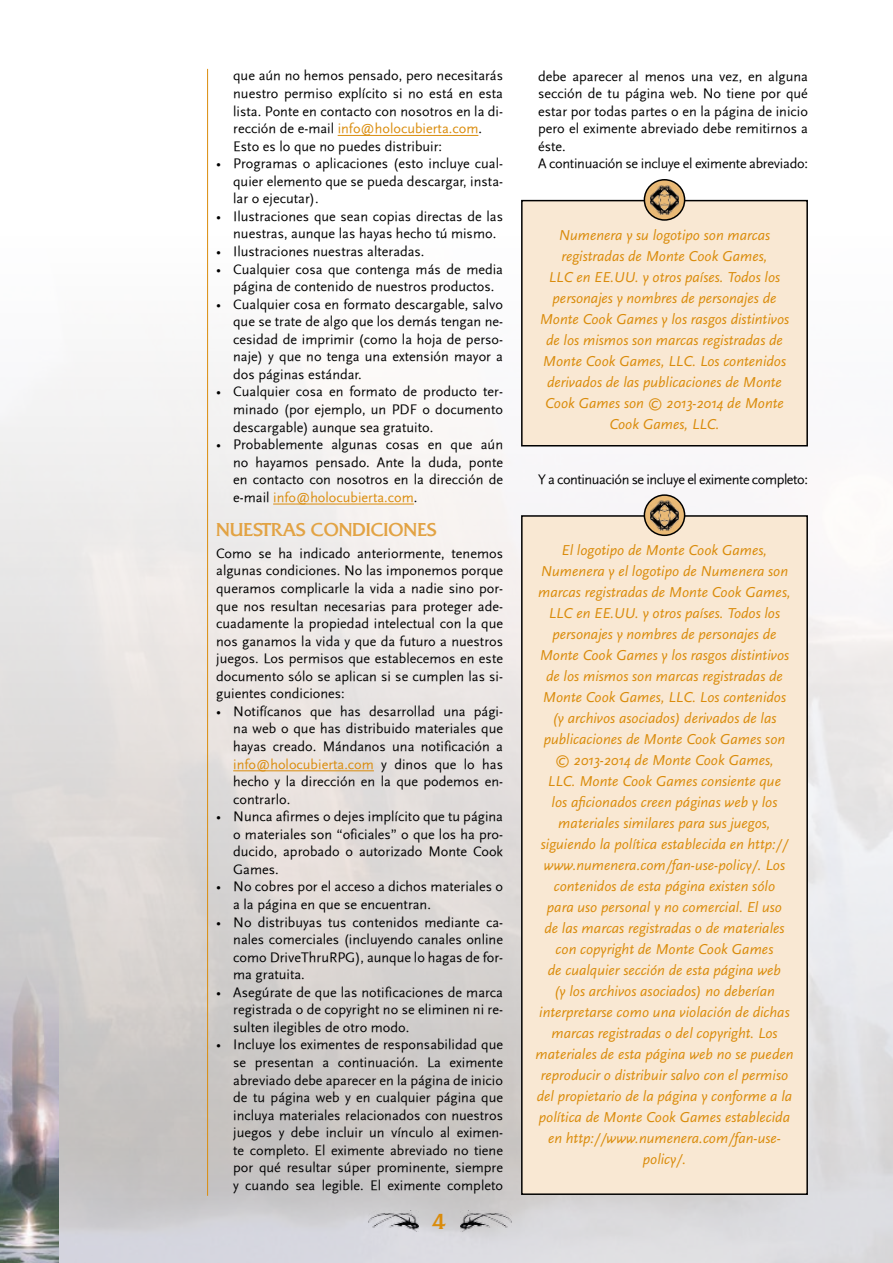
<style>
.page{position:relative;width:893px;height:1263px;background:#fff}
.page>*{position:absolute;margin:0;border:0;box-sizing:border-box;transform-origin:0 0}
.t1{font:21px "Quadrat Serial";color:#da8c0c}
.t2{font:18px "Quadrat Serial";color:#e2a344}
.t3{font:italic 15px/21px "Scala Sans";color:#da8c0c;text-align:center}
.t4{font:14.25px/17.5px "Scala Sans";color:#000;text-align:justify}
.t5{font:14.25px "Scala Sans";letter-spacing:-.03em;color:#000}
.s1{color:#da8c0c}
</style>
<div class="page">
<img style="left:0;top:68px;width:893px;height:1195px">
<img style="left:0;top:923px;width:59px;height:340px">
<img style="left:461px;top:1210px;width:50px;height:21px">
<img style="left:368px;top:1210px;width:50px;height:21px">
<hr style="left:207px;top:69px;width:1px;height:1127px;background:#da8c0c">
<hr style="left:338px;top:135px;width:140px;height:1px;background:#da8c0c">
<hr style="left:273px;top:504px;width:141px;height:1px;background:#da8c0c">
<hr style="left:233px;top:770px;width:141px;height:1px;background:#da8c0c">
<div style="left:522px;top:201px;width:285px;height:245px;background:#f9e8d3"></div>
<div style="left:521px;top:200px;width:287px;height:246px;border:2px solid #000"></div>
<svg style="left:644px;top:180px;width:41px;height:40px"></svg>
<div style="left:644px;top:179px;width:41px;height:42px;border:2px solid #000;border-radius:50%"></div>
<img style="left:650px;top:185px;width:29px;height:31px">
<div style="left:522px;top:516px;width:285px;height:678px;background:#f9e8d3"></div>
<div style="left:521px;top:515px;width:287px;height:680px;border:2px solid #000"></div>
<svg style="left:644px;top:495px;width:41px;height:40px"></svg>
<div style="left:644px;top:494px;width:41px;height:42px;border:2px solid #000;border-radius:50%"></div>
<img style="left:650px;top:500px;width:29px;height:31px">
<p class="t4" style="left:233px;top:67px;width:271px;text-align:left">que aún no hemos pensado, pero necesitarás nuestro permiso explícito si no está en esta lista. Ponte en contacto con nosotros en la di&shy;rección de e-mail <span class="s1">info@holocubierta.com</span>.<br>Esto es lo que no puedes distribuir:</p>
<p class="t4" style="left:233px;top:155px;width:271px;text-indent:-17px">• Programas o aplicaciones (esto incluye cual&shy;quier elemento que se pueda descargar, insta&shy;lar o ejecutar).</p>
<p class="t4" style="left:233px;top:208px;width:271px;text-indent:-17px">• Ilustraciones que sean copias directas de las nuestras, aunque las hayas hecho tú mismo.</p>
<p class="t4" style="left:216px;top:243px;width:210px">• Ilustraciones nuestras alteradas.</p>
<p class="t4" style="left:216px;top:260px;width:288px;text-align:center">• Cualquier cosa que contenga más de media página de contenido de nuestros productos.</p>
<p class="t4" style="left:233px;top:295px;width:271px;text-indent:-17px">• Cualquier cosa en formato descargable, salvo que se trate de algo que los demás tengan ne&shy;cesidad de imprimir (como la hoja de perso&shy;naje) y que no tenga una extensión mayor a dos páginas estándar.</p>
<p class="t4" style="left:233px;top:383px;width:271px;text-indent:-17px">• Cualquier cosa en formato de producto ter&shy;minado (por ejemplo, un PDF o documento descargable) aunque sea gratuito.</p>
<p class="t4" style="left:233px;top:436px;width:271px;text-indent:-17px">• Probablemente algunas cosas en que aún no hayamos pensado. Ante la duda, ponte en contacto con nosotros en la dirección de e-mail <span class="s1">info@holocubierta.com</span>.</p>
<p class="t2" style="left:216px;top:519px;width:222px">NUESTRAS CONDICIONES</p>
<p class="t4" style="left:216px;top:545px;width:288px">Como se ha indicado anteriormente, tenemos algunas condiciones. No las imponemos porque queramos complicarle la vida a nadie sino por&shy;que nos resultan necesarias para proteger ade&shy;cuadamente la propiedad intelectual con la que nos ganamos la vida y que da futuro a nuestros juegos. Los permisos que establecemos en este documento sólo se aplican si se cumplen las si&shy;guientes condiciones:</p>
<p class="t4" style="left:233px;top:703px;width:271px;text-indent:-17px">• Notifícanos que has desarrollad una pági&shy;na web o que has distribuido materiales que hayas creado. Mándanos una notificación a <span class="s1">info@holocubierta.com</span> y dinos que lo has hecho y la dirección en la que podemos en&shy;contrarlo.</p>
<p class="t4" style="left:233px;top:808px;width:271px;text-indent:-17px">• Nunca afirmes o dejes implícito que tu página o materiales son “oficiales” o que los ha pro&shy;ducido, aprobado o autorizado Monte Cook Games.</p>
<p class="t4" style="left:233px;top:878px;width:271px;text-indent:-17px">• No cobres por el acceso a dichos materiales o a la página en que se encuentran.</p>
<p class="t4" style="left:233px;top:913px;width:271px;text-indent:-17px">• No distribuyas tus contenidos mediante ca&shy;nales comerciales (incluyendo canales online como DriveThruRPG), aunque lo hagas de for&shy;ma gratuita.</p>
<p class="t4" style="left:233px;top:984px;width:271px;text-indent:-17px">• Asegúrate de que las notificaciones de marca registrada o de copyright no se eliminen ni re&shy;sulten ilegibles de otro modo.</p>
<p class="t4" style="left:233px;top:1036px;width:271px;text-indent:-17px">• Incluye los eximentes de responsabilidad que se presentan a continuación. La eximente abreviado debe aparecer en la página de inicio de tu página web y en cualquier página que incluya materiales relacionados con nuestros juegos y debe incluir un vínculo al eximen&shy;te completo. El eximente abreviado no tiene por qué resultar súper prominente, siempre y cuando sea legible. El eximente completo</p>
<h1 class="t1" style="left:432px;top:1209px;width:15px">4</h1>
<p class="t4" style="left:538px;top:67px;width:271px;text-align:left">debe aparecer al menos una vez, en alguna sección de tu página web. No tiene por qué estar por todas partes o en la página de inicio pero el eximente abreviado debe remitirnos a éste.<br>A continuación se incluye el eximente abreviado:</p>
<p class="t3" style="left:540px;top:225px;width:251px">Numenera y su logotipo son marcas registradas de Monte Cook Games,<br>LLC en EE.UU. y otros países. Todos los personajes y nombres de personajes de Monte Cook Games y los rasgos distintivos de los mismos son marcas registradas de Monte Cook Games, LLC. Los contenidos derivados de las publicaciones de Monte Cook Games son © 2013-2014 de Monte Cook Games, LLC.</p>
<p class="t5" style="left:538px;top:472px;width:271px">Y a continuación se incluye el eximente completo:</p>
<p class="t3" style="left:536px;top:540px;width:259px">El logotipo de Monte Cook Games, Numenera y el logotipo de Numenera son marcas registradas de Monte Cook Games, LLC en EE.UU. y otros países. Todos los personajes y nombres de personajes de Monte Cook Games y los rasgos distintivos de los mismos son marcas registradas de Monte Cook Games, LLC. Los contenidos (y archivos asociados) derivados de las publicaciones de Monte Cook Games son © 2013-2014 de Monte Cook Games,<br>LLC. Monte Cook Games consiente que<br>los aficionados creen páginas web y los materiales similares para sus juegos, siguiendo la política establecida en http:// www.numenera.com/fan-use-policy/. Los contenidos de esta página existen sólo<br>para uso personal y no comercial. El uso<br>de las marcas registradas o de materiales con copyright de Monte Cook Games<br>de cualquier sección de esta página web<br>(y los archivos asociados) no deberían interpretarse como una violación de dichas marcas registradas o del copyright. Los materiales de esta página web no se pueden reproducir o distribuir salvo con el permiso del propietario de la página y conforme a la política de Monte Cook Games establecida en http://www.numenera.com/fan-use&shy;policy/.</p>
</div>
